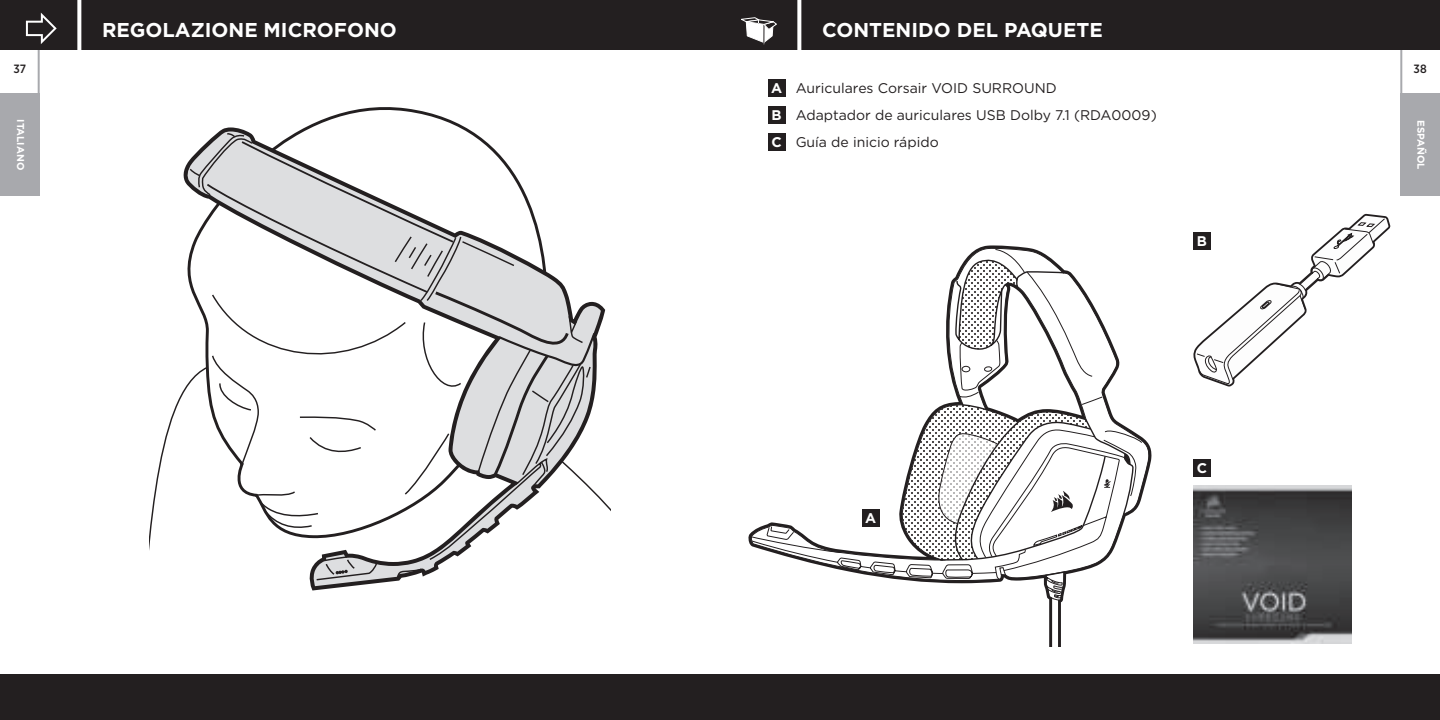
<style>
.page{position:relative;width:1440px;height:720px;background:#fff}
.page>*{position:absolute;margin:0;border:0;box-sizing:border-box;transform-origin:0 0}
.t1{font:700 20px "Gotham";color:#fff}
.t2{font:14px/27px "Gotham";color:#231f20}
.t3{font:700 14px/27px "Gotham";color:#fff;text-align:justify}
.t4{font:500 12px "Gotham Narrow";color:#231f20}
.t5{font:700 10px "Gotham";color:#fff}
</style>
<div class="page">
<div style="left:1400px;top:94px;width:40px;height:102px;background:#a8a9ad"></div>
<div style="left:0;top:94px;width:40px;height:102px;background:#a8a9ad"></div>
<hr style="left:1400px;top:45px;width:2px;height:50px;background:#a8a9ad">
<hr style="left:38px;top:50px;width:2px;height:45px;background:#a8a9ad">
<div style="left:0;top:675px;width:720px;height:45px;background:#231f20"></div>
<div style="left:720px;top:0;width:720px;height:50px;background:#231f20"></div>
<div style="left:0;top:0;width:720px;height:50px;background:#231f20"></div>
<div style="left:720px;top:675px;width:720px;height:45px;background:#231f20"></div>
<svg style="left:797px;top:0;width:4px;height:50px"></svg>
<svg style="left:77px;top:0;width:4px;height:50px"></svg>
<svg style="left:750px;top:502px;width:151px;height:77px"></svg>
<svg style="left:901px;top:248px;width:242px;height:398px"></svg>
<svg style="left:149px;top:309px;width:461px;height:366px"></svg>
<svg style="left:182px;top:127px;width:423px;height:464px"></svg>
<svg style="left:315px;top:478px;width:271px;height:103px"></svg>
<svg style="left:205px;top:140px;width:391px;height:338px"></svg>
<svg style="left:188px;top:133px;width:404px;height:246px"></svg>
<svg style="left:26px;top:13px;width:31px;height:31px"></svg>
<svg style="left:741px;top:17px;width:36px;height:28px"></svg>
<div style="left:768px;top:79px;width:17px;height:17px;background:#231f20"></div>
<div style="left:768px;top:106px;width:17px;height:17px;background:#231f20"></div>
<div style="left:768px;top:133px;width:17px;height:17px;background:#231f20"></div>
<div style="left:862px;top:509px;width:17px;height:17px;background:#231f20"></div>
<img style="left:1193px;top:485px;width:158px;height:158px">
<svg style="left:1193px;top:214px;width:197px;height:173px"></svg>
<div style="left:1193px;top:459px;width:17px;height:17px;background:#231f20"></div>
<div style="left:1193px;top:232px;width:17px;height:17px;background:#231f20"></div>
<h1 class="t1" style="left:102px;top:19px;width:296px">REGOLAZIONE MICROFONO</h1>
<h1 class="t1" style="left:822px;top:19px;width:282px">CONTENIDO DEL PAQUETE</h1>
<p class="t4" style="left:14px;top:63px;width:14px">37</p>
<p class="t4" style="left:1414px;top:63px;width:15px">38</p>
<p class="t5" style="left:27px;top:119px;width:52px;rotate:90deg">ITALIANO</p>
<p class="t3" style="left:771px;top:74px;width:13px">A B C</p>
<p class="t2" style="left:796px;top:75px;width:363px">Auriculares Corsair VOID SURROUND<br>Adaptador de auriculares USB Dolby 7.1 (RDA0009)<br>Guía de inicio rápido</p>
<p class="t3" style="left:1197px;top:227px;width:12px">B</p>
<p class="t3" style="left:865px;top:504px;width:13px">A</p>
<p class="t3" style="left:1197px;top:454px;width:12px">C</p>
<p class="t5" style="left:1427px;top:120px;width:51px;rotate:90deg">ESPAÑOL</p>
</div>
